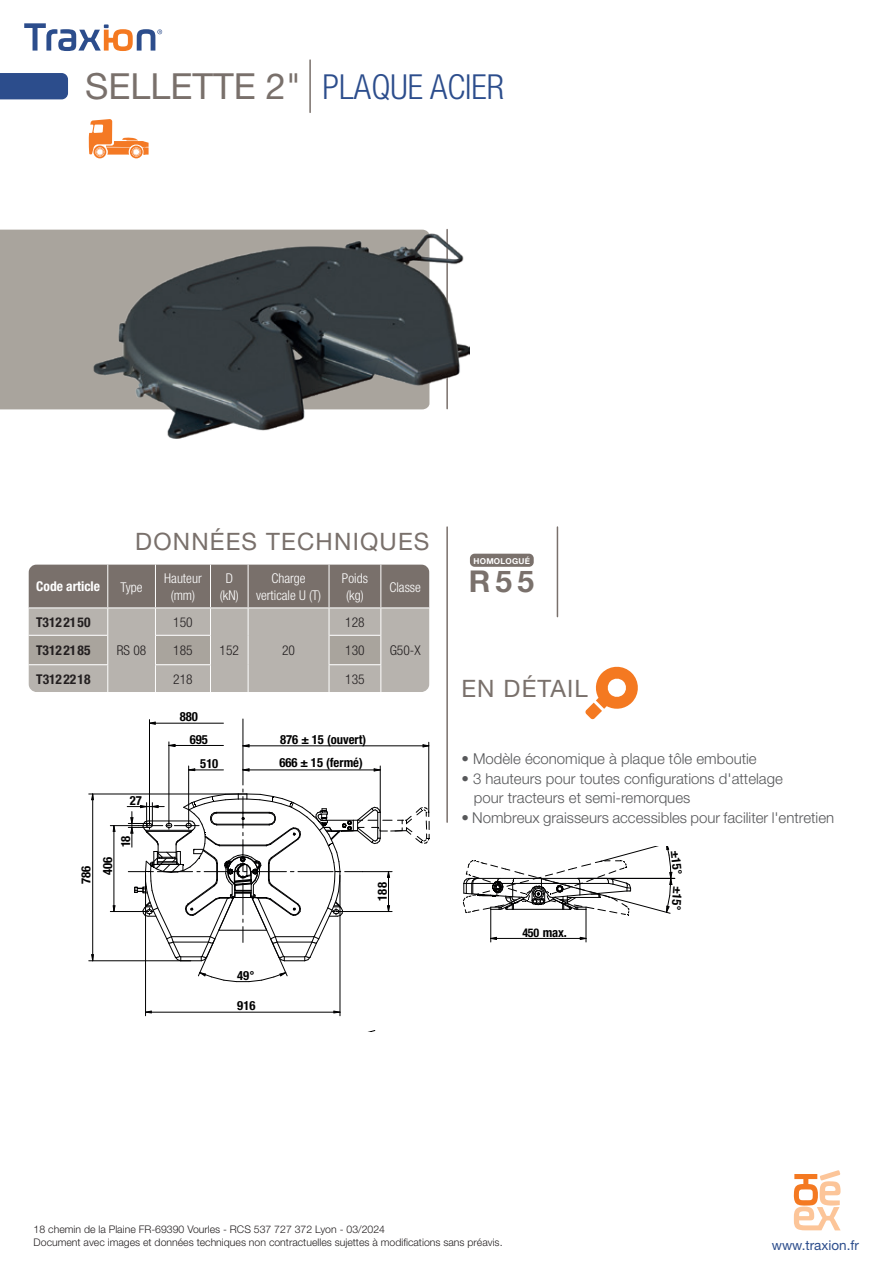
<style>
.page{position:relative;width:893px;height:1263px;background:#fff}
.page>*{position:absolute;margin:0;border:0;box-sizing:border-box;transform-origin:0 0}
.t1{font:300 condensed 34.5px "Helvetica Neue";color:#2c4d8c}
.t2{font:700 29.85px "Helvetica Neue";color:#7a716c}
.t3{font:24px "Helvetica Neue";letter-spacing:.05em;color:#79706b}
.t4{font:300 15px/19.5px "Helvetica Neue";color:#57585a}
.t5{font:300 condensed 13.5px/17.4px "Helvetica Neue";color:#fff;text-align:center}
.t6{font:300 condensed 13.5px "Helvetica Neue";color:#231f20}
.t7{font:700 condensed 13.5px "Helvetica Neue";color:#231f20}
.t8{font:13.5px "Helvetica Neue";color:#2c4d8c}
.t9{font:700 condensed 13.5px "Helvetica Neue";color:#fff}
.t10{font:700 condensed 12.6px "Helvetica Neue";letter-spacing:-.005em;color:#000001}
.t11{font:300 10.5px/12.6px "Helvetica Neue";color:#231f20}
.t12{font:700 8.1px "Helvetica Neue";letter-spacing:.03em;color:#fff}
.s1{font-weight:400;font-stretch:normal;font-size:36px;color:#79706b}
.s2{font-family:"Helvetica";font-stretch:normal}
.s3{font-size:12px}
</style>
<div class="page">
<svg style="left:24px;top:23px;width:138px;height:28px"></svg>
<svg style="left:794px;top:1170px;width:47px;height:60px"></svg>
<hr style="left:446px;top:527px;width:2px;height:295px;background:#79706b">
<div style="left:0;top:230px;width:429px;height:179px;background:#a9a49d"></div>
<hr style="left:446px;top:230px;width:2px;height:179px;background:#79706b">
<img style="left:94px;top:234px;width:375px;height:205px">
<svg style="left:585px;top:666px;width:53px;height:53px"></svg>
<div style="left:470px;top:554px;width:64px;height:13px;background:#7a716c;border-radius:5px"></div>
<hr style="left:557px;top:527px;width:1px;height:90px;background:#79706b">
<hr style="left:145px;top:875px;width:1px;height:141px;background:#000001">
<hr style="left:340px;top:875px;width:1px;height:141px;background:#000001">
<hr style="left:146px;top:1012px;width:194px;height:1px;background:#000001">
<hr style="left:89px;top:794px;width:158px;height:1px;background:#000001">
<hr style="left:89px;top:960px;width:102px;height:1px;background:#000001">
<svg style="left:91px;top:793px;width:3px;height:7px"></svg>
<svg style="left:91px;top:954px;width:3px;height:7px"></svg>
<hr style="left:92px;top:794px;width:1px;height:167px;background:#000001">
<hr style="left:380px;top:766px;width:1px;height:46px;background:#000001">
<hr style="left:243px;top:719px;width:1px;height:50px;background:#000001">
<hr style="left:428px;top:742px;width:1px;height:70px;background:#000001">
<svg style="left:243px;top:744px;width:7px;height:3px"></svg>
<hr style="left:243px;top:745px;width:186px;height:1px;background:#000001">
<hr style="left:188px;top:766px;width:1px;height:56px;background:#000001">
<svg style="left:110px;top:768px;width:320px;height:214px"></svg>
<hr style="left:189px;top:770px;width:34px;height:1px;background:#000001">
<hr style="left:169px;top:742px;width:1px;height:80px;background:#000001">
<svg style="left:168px;top:744px;width:8px;height:3px"></svg>
<hr style="left:169px;top:745px;width:54px;height:1px;background:#000001">
<hr style="left:149px;top:720px;width:1px;height:102px;background:#000001">
<hr style="left:149px;top:723px;width:74px;height:1px;background:#000001">
<hr style="left:490px;top:909px;width:1px;height:33px;background:#000001">
<hr style="left:586px;top:909px;width:1px;height:33px;background:#000001">
<svg style="left:490px;top:937px;width:7px;height:3px"></svg>
<svg style="left:580px;top:937px;width:6px;height:3px"></svg>
<hr style="left:491px;top:938px;width:95px;height:1px;background:#000001">
<hr style="left:578px;top:878px;width:97px;height:1px;background:#000001">
<svg style="left:463px;top:846px;width:209px;height:70px"></svg>
<div style="left:0;top:73px;width:68px;height:26px;background:#2c4d8c"></div>
<hr style="left:309px;top:60px;width:2px;height:52px;background:#79706b">
<svg style="left:28px;top:564px;width:401px;height:128px;background:#a39d98"></svg>
<hr style="left:28px;top:607px;width:80px;height:1px;background:#fff">
<hr style="left:108px;top:607px;width:47px;height:1px;background:#fff">
<hr style="left:155px;top:607px;width:55px;height:1px;background:#fff">
<hr style="left:210px;top:607px;width:38px;height:1px;background:#fff">
<hr style="left:248px;top:607px;width:81px;height:1px;background:#fff">
<hr style="left:329px;top:607px;width:52px;height:1px;background:#fff">
<hr style="left:381px;top:607px;width:48px;height:1px;background:#fff">
<hr style="left:28px;top:635px;width:79px;height:1px;background:#fff">
<hr style="left:156px;top:635px;width:54px;height:1px;background:#fff">
<hr style="left:329px;top:635px;width:51px;height:1px;background:#fff">
<svg style="left:89px;top:119px;width:60px;height:39px"></svg>
<h1 class="t1" style="left:85px;top:67px;width:421px"><span class="s1">SELLETTE 2"</span> PLAQUE ACIER</h1>
<h3 class="t3" style="left:135px;top:528px;width:296px">DONNÉES TECHNIQUES</h3>
<p class="t9" style="left:36px;top:578px;width:65px">Code article</p>
<p class="t5" style="left:121px;top:578px;width:23px">Type</p>
<p class="t5" style="left:164px;top:569px;width:39px">Hauteur (mm)</p>
<p class="t5" style="left:220px;top:569px;width:20px">D (kN)</p>
<p class="t5" style="left:256px;top:569px;width:66px">Charge verticale U (T)</p>
<p class="t5" style="left:342px;top:569px;width:27px">Poids (kg)</p>
<p class="t5" style="left:389px;top:578px;width:33px">Classe</p>
<p class="t7" style="left:36px;top:614px;width:56px">T3122150</p>
<p class="t6" style="left:117px;top:643px;width:31px">RS 08</p>
<p class="t6" style="left:173px;top:614px;width:21px">150</p>
<p class="t6" style="left:345px;top:614px;width:21px">128</p>
<p class="t7" style="left:36px;top:642px;width:56px">T3122185</p>
<p class="t6" style="left:173px;top:643px;width:21px">185</p>
<p class="t6" style="left:345px;top:643px;width:21px">130</p>
<p class="t6" style="left:390px;top:643px;width:32px">G50-X</p>
<p class="t7" style="left:36px;top:671px;width:56px">T3122218</p>
<p class="t6" style="left:173px;top:671px;width:21px">218</p>
<p class="t6" style="left:345px;top:671px;width:21px">135</p>
<p class="t6" style="left:220px;top:643px;width:21px">152</p>
<p class="t6" style="left:282px;top:643px;width:14px">20</p>
<p class="t10" style="left:413px;top:659px;width:13px;rotate:-90deg">18</p>
<p class="t10" style="left:78px;top:884px;width:20px;rotate:-90deg">786</p>
<p class="t10" style="left:130px;top:793px;width:14px">27</p>
<p class="t10" style="left:100px;top:875px;width:20px;rotate:-90deg">406</p>
<p class="t10" style="left:118px;top:847px;width:13px;rotate:-90deg">18</p>
<p class="t10" style="left:180px;top:709px;width:20px">880</p>
<p class="t10" style="left:190px;top:731px;width:20px">695</p>
<p class="t10" style="left:200px;top:756px;width:20px">510</p>
<p class="t10" style="left:280px;top:732px;width:87px">876 <span class="s2">±</span> 15 (ouvert)</p>
<p class="t10" style="left:279px;top:754px;width:85px">666 <span class="s2">±</span> 15 (fermé)</p>
<p class="t10" style="left:237px;top:968px;width:19px">49°</p>
<p class="t10" style="left:237px;top:998px;width:20px">916</p>
<p class="t10" style="left:375px;top:900px;width:20px;rotate:-90deg">188</p>
<p class="t12" style="left:474px;top:556px;width:58px">HOMOLOGUÉ</p>
<h2 class="t2" style="left:469px;top:563px;width:67px">R55</h2>
<p class="t10" style="left:495px;top:568px;width:20px">510</p>
<h3 class="t3" style="left:461px;top:674px;width:128px">EN DÉTAIL</h3>
<p class="t4" style="left:461px;top:749px;width:297px">• Modèle économique à plaque tôle emboutie</p>
<p class="t4" style="left:474px;top:768px;width:310px;text-indent:-13px">• 3 hauteurs pour toutes configurations d'attelage pour tracteurs et semi-remorques</p>
<p class="t4" style="left:461px;top:807px;width:374px">• Nombreux graisseurs accessibles pour faciliter l'entretien</p>
<p class="t10" style="left:533px;top:780px;width:19px">49°</p>
<p class="t10" style="left:532px;top:810px;width:20px">916</p>
<p class="t10" style="left:522px;top:924px;width:46px"><span class="s3">450</span> max.</p>
<p class="t10" style="left:683px;top:849px;width:26px;rotate:84deg"><span class="s2">±</span>15°</p>
<p class="t10" style="left:685px;top:887px;width:26px;rotate:94deg"><span class="s2">±</span>15°</p>
<p class="t11" style="left:34px;top:1223px;width:470px">18 chemin de la Plaine FR-69390 Vourles - RCS 537 727 372 Lyon - 03/2024<br>Document avec images et données techniques non contractuelles sujettes à modifications sans préavis.</p>
<p class="t8" style="left:772px;top:1237px;width:89px">www.traxion.fr</p>
</div>
